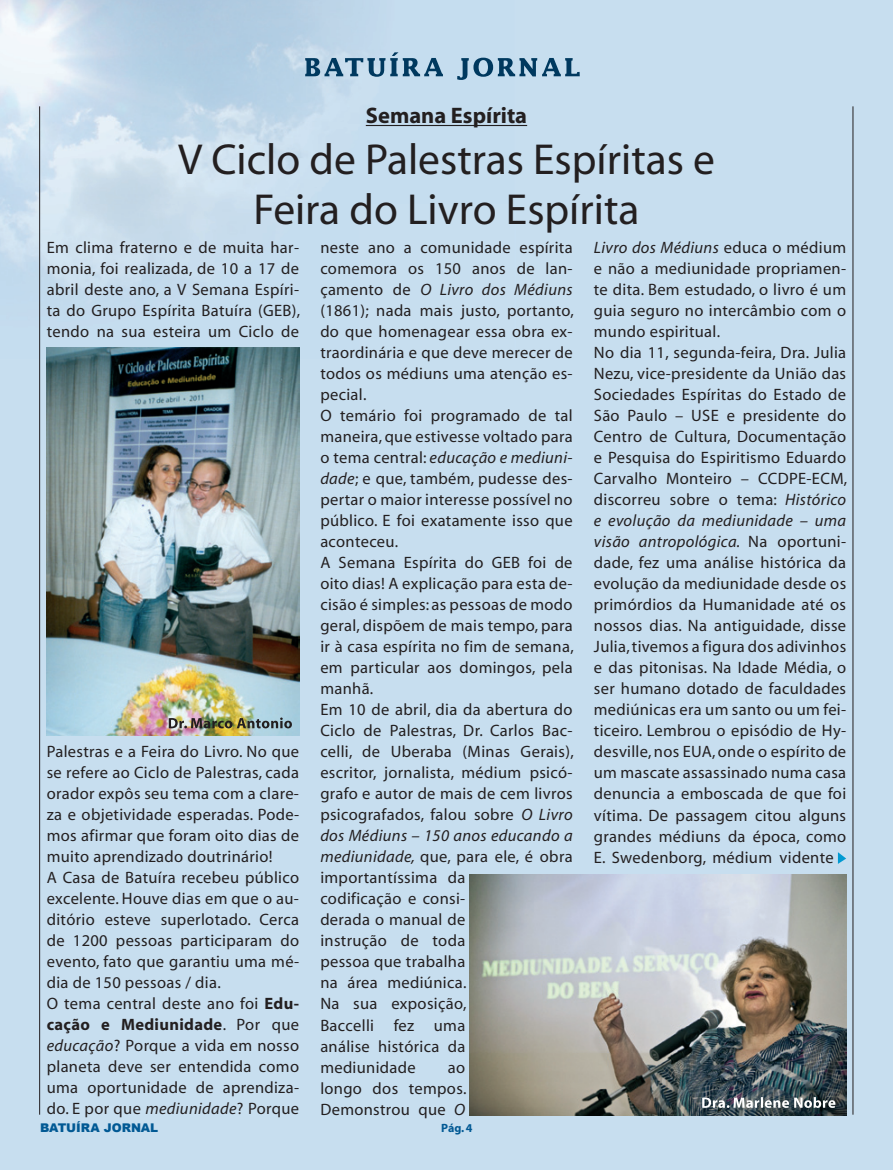
<style>
.page{position:relative;width:893px;height:1170px;background:#fff}
.page>*{position:absolute;margin:0;border:0;box-sizing:border-box;transform-origin:0 0}
.t1{font:43.5px/49.5px "Myriad";color:#231f20;text-align:center}
.t2{font:700 22.5px "Myriad";color:#231f20}
.t3{font:16.5px/21px "Myriad";letter-spacing:.02em;color:#231f20}
.t4{font:900 12px "Arial";color:#015994}
.t5{font:700 12px "Myriad";color:#015994}
.s1{font-weight:700}
.s2{font-style:italic}
</style>
<div class="page">
<div style="left:0;top:0;width:893px;height:1169px;background:#c7deef"></div>
<img style="left:0;top:0;width:515px;height:359px">
<hr style="left:853px;top:106px;width:1px;height:1008px;background:#231f20">
<hr style="left:39px;top:106px;width:1px;height:1008px;background:#231f20">
<svg style="left:305px;top:52px;width:138px;height:25px"></svg>
<svg style="left:457px;top:58px;width:123px;height:22px"></svg>
<hr style="left:366px;top:125px;width:161px;height:1px;background:#231f20">
<img style="left:47px;top:347px;width:252px;height:388px">
<img style="left:470px;top:874px;width:376px;height:241px">
<svg style="left:169px;top:717px;width:123px;height:11px"></svg>
<svg style="left:702px;top:1096px;width:133px;height:11px"></svg>
<svg style="left:838px;top:852px;width:8px;height:11px"></svg>
<h2 class="t2" style="left:366px;top:104px;width:163px">Semana Espírita</h2>
<h1 class="t1" style="left:178px;top:137px;width:538px">V Ciclo de Palestras Espíritas e<br>Feira do Livro Espírita</h1>
<p class="t3" style="left:47px;top:237px;width:255px;text-align:justify">Em clima fraterno e de muita har&shy;monia, foi realizada, de 10 a 17 de abril deste ano, a V Semana Espíri&shy;ta do Grupo Espírita Batuíra (GEB), tendo na sua esteira um Ciclo de</p>
<p class="t3" style="left:47px;top:741px;width:254px">Palestras e a Feira do Livro. No que se refere ao Ciclo de Palestras, cada orador expôs seu tema com a clare&shy;za e objetividade esperadas. Pode&shy;mos afirmar que foram oito dias de muito aprendizado doutrinário!<br>A Casa de Batuíra recebeu público excelente. Houve dias em que o au&shy;ditório esteve superlotado. Cerca de 1200 pessoas participaram do evento, fato que garantiu uma mé&shy;dia de 150 pessoas / dia.<br>O tema central deste ano foi <span class="s1">Edu&shy;cação e Mediunidade</span>. Por que <span class="s2">educação</span>? Porque a vida em nosso planeta deve ser entendida como uma oportunidade de aprendiza&shy;do. E por que <span class="s2">mediunidade</span>? Porque</p>
<p class="t3" style="left:320px;top:237px;width:255px">neste ano a comunidade espírita comemora os 150 anos de lan&shy;çamento de <span class="s2">O Livro dos Médiuns </span>(1861); nada mais justo, portanto, do que homenagear essa obra ex&shy;traordinária e que deve merecer de todos os médiuns uma atenção es&shy;pecial.<br>O temário foi programado de tal maneira, que estivesse voltado para o tema central: <span class="s2">educação e mediuni&shy;dade</span>; e que, também, pudesse des&shy;pertar o maior interesse possível no público. E foi exatamente isso que aconteceu.<br>A Semana Espírita do GEB foi de oito dias! A explicação para esta de&shy;cisão é simples: as pessoas de modo geral, dispõem de mais tempo, para ir à casa espírita no fim de semana, em particular aos domingos, pela manhã.<br>Em 10 de abril, dia da abertura do<br>Ciclo de Palestras, Dr. Carlos Bac&shy;celli, de Uberaba (Minas Gerais), escritor, jornalista, médium psicó&shy;grafo e autor de mais de cem livros psicografados, falou sobre <span class="s2">O Livro dos Médiuns – 150 anos educando a mediunidade,</span> que, para ele, é obra importantíssima da<br>codificação e consi-<br>derada o manual de<br>instrução de toda<br>pessoa que trabalha<br>na área mediúnica.<br>Na sua exposição,<br>Baccelli fez uma<br>análise histórica da<br>mediunidade</p>
<p class="t3" style="left:320px;top:1057px;width:148px;text-align:justify;text-indent:128px">ao longo dos tempos.<br>Demonstrou que <span class="s2">O</span></p>
<p class="t4" style="left:40px;top:1118px;width:120px">BATUÍRA JORNAL</p>
<p class="t5" style="left:441px;top:1122px;width:33px">Pág. 4</p>
<p class="t3" style="left:594px;top:238px;width:255px"><span class="s2">Livro dos Médiuns</span> educa o médium e não a mediunidade propriamen&shy;te dita. Bem estudado, o livro é um guia seguro no intercâmbio com o mundo espiritual.<br>No dia 11, segunda-feira, Dra. Julia<br>Nezu, vice-presidente da União das<br>Sociedades Espíritas do Estado de<br>São Paulo – USE e presidente do<br>Centro de Cultura, Documentação e Pesquisa do Espiritismo Eduardo<br>Carvalho Monteiro – CCDPE-ECM, discorreu sobre o tema: <span class="s2">Histórico e evolução da mediunidade – uma visão antropológica.</span> Na oportuni&shy;dade, fez uma análise histórica da evolução da mediunidade desde os primórdios da Humanidade até os nossos dias. Na antiguidade, disse<br>Julia, tivemos a figura dos adivinhos e das pitonisas. Na Idade Média, o ser humano dotado de faculdades mediúnicas era um santo ou um fei&shy;ticeiro. Lembrou o episódio de Hy&shy;desville, nos EUA, onde o espírito de um mascate assassinado numa casa denuncia a emboscada de que foi vítima. De passagem citou alguns grandes médiuns da época, como<br>E. Swedenborg, médium vidente</p>
</div>
